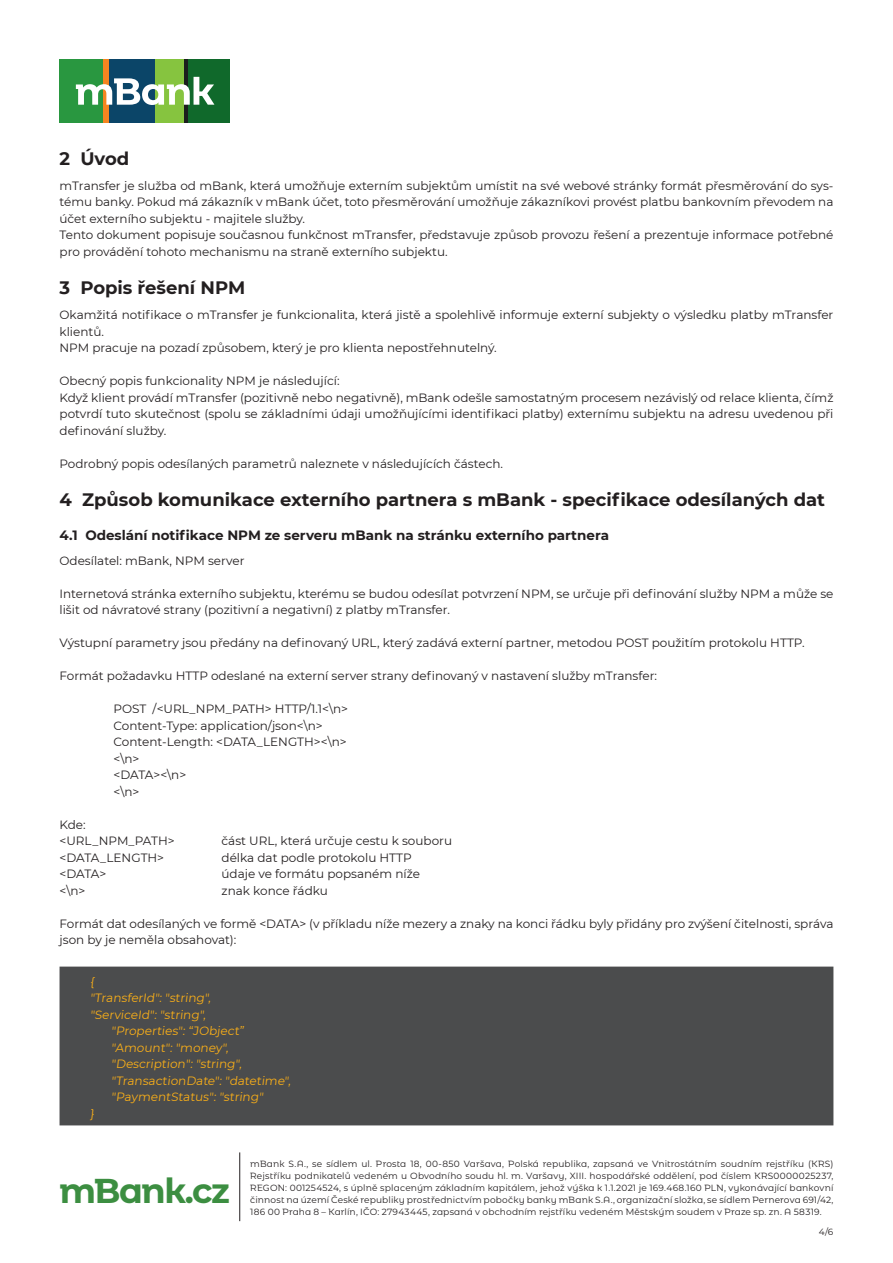
<style>
.page{position:relative;width:893px;height:1263px;background:#fff}
.page>*{position:absolute;margin:0;border:0;box-sizing:border-box;transform-origin:0 0}
.t1{font:700 34.5px "m Bank";letter-spacing:-.04em;color:#3c8e41}
.t2{font:700 18px "Montserrat";color:#231f20}
.t3{font:700 13.5px "Montserrat";color:#231f20}
.t4{font:12px/16.5px "Montserrat";color:#231f20}
.t5{font:12px "Montserrat";color:#faaf18}
.t6{font:9px/12px "m Bank";letter-spacing:.02em;color:#231f20;text-align:justify}
.t7{font:9px "Montserrat";color:#231f20}
</style>
<div class="page">
<div style="left:155px;top:60px;width:30px;height:63px;background:#86c43f"></div>
<div style="left:109px;top:60px;width:46px;height:63px;background:#0b4568"></div>
<hr style="left:185px;top:60px;width:3px;height:63px;background:#1b1e1d">
<div style="left:60px;top:60px;width:44px;height:63px;background:#299740"></div>
<div style="left:188px;top:60px;width:42px;height:63px;background:#10692b"></div>
<div style="left:104px;top:60px;width:5px;height:63px;background:#f58520"></div>
<svg style="left:76px;top:77px;width:138px;height:28px"></svg>
<hr style="left:239px;top:1152px;width:1px;height:69px;background:#231f20">
<div style="left:60px;top:967px;width:773px;height:158px;background:#4b4c4d"></div>
<hr style="left:60px;top:966px;width:773px;height:2px;background:#4b4c4d">
<h2 class="t2" style="left:60px;top:147px;width:71px">2 Úvod</h2>
<p class="t4" style="left:60px;top:177px;width:775px">mTransfer je služba od mBank, která umožňuje externím subjektům umístit na své webové stránky formát přesměrování do sys&shy;tému banky. Pokud má zákazník v mBank účet, toto přesměrování umožňuje zákazníkovi provést platbu bankovním převodem na účet externího subjektu - majitele služby.<br>Tento dokument popisuje současnou funkčnost mTransfer, představuje způsob provozu řešení a prezentuje informace potřebné pro provádění tohoto mechanismu na straně externího subjektu.</p>
<h2 class="t2" style="left:60px;top:277px;width:187px">3 Popis řešení NPM</h2>
<p class="t4" style="left:60px;top:307px;width:775px">Okamžitá notifikace o mTransfer je funkcionalita, která jistě a spolehlivě informuje externí subjekty o výsledku platby mTransfer klientů.<br>NPM pracuje na pozadí způsobem, který je pro klienta nepostřehnutelný.</p>
<p class="t4" style="left:60px;top:373px;width:775px">Obecný popis funkcionality NPM je následující:<br>Když klient provádí mTransfer (pozitivně nebo negativně), mBank odešle samostatným procesem nezávislý od relace klienta, čímž potvrdí tuto skutečnost (spolu se základními údaji umožňujícími identifikaci platby) externímu subjektu na adresu uvedenou při definování služby.</p>
<p class="t4" style="left:60px;top:455px;width:445px">Podrobný popis odesílaných parametrů naleznete v následujících částech.</p>
<h2 class="t2" style="left:60px;top:489px;width:767px">4 Způsob komunikace externího partnera s mBank - specifikace odesílaných dat</h2>
<p class="t3" style="left:60px;top:526px;width:551px">4.1 Odeslání notifikace NPM ze serveru mBank na stránku externího partnera</p>
<p class="t4" style="left:60px;top:552px;width:187px">Odesílatel: mBank, NPM server</p>
<p class="t4" style="left:60px;top:585px;width:775px">Internetová stránka externího subjektu, kterému se budou odesílat potvrzení NPM, se určuje při definování služby NPM a může se lišit od návratové strany (pozitivní a negativní) z platby mTransfer.</p>
<p class="t4" style="left:60px;top:634px;width:747px">Výstupní parametry jsou předány na definovaný URL, který zadává externí partner, metodou POST použitím protokolu HTTP.</p>
<p class="t4" style="left:60px;top:667px;width:599px">Formát požadavku HTTP odeslané na externí server strany definovaný v nastavení služby mTransfer:</p>
<p class="t4" style="left:114px;top:700px;width:236px">POST /&lt;URL_NPM_PATH&gt; HTTP/1.1&lt;\n&gt;<br>Content-Type: application/json&lt;\n&gt;<br>Content-Length: &lt;DATA_LENGTH&gt;&lt;\n&gt; &lt;\n&gt;<br>&lt;DATA&gt;&lt;\n&gt;<br>&lt;\n&gt;</p>
<p class="t4" style="left:60px;top:816px;width:117px">Kde: &lt;URL_NPM_PATH&gt;</p>
<p class="t4" style="left:222px;top:832px;width:232px">část URL, která určuje cestu k souboru</p>
<p class="t4" style="left:60px;top:849px;width:106px">&lt;DATA_LENGTH&gt;</p>
<p class="t4" style="left:222px;top:849px;width:192px">délka dat podle protokolu HTTP</p>
<p class="t4" style="left:60px;top:865px;width:48px">&lt;DATA&gt;</p>
<p class="t4" style="left:222px;top:865px;width:200px">údaje ve formátu popsaném níže</p>
<p class="t4" style="left:60px;top:882px;width:27px">&lt;\n&gt;</p>
<p class="t4" style="left:222px;top:882px;width:108px">znak konce řádku</p>
<p class="t4" style="left:60px;top:915px;width:775px">Formát dat odesílaných ve formě &lt;DATA&gt; (v příkladu níže mezery a znaky na konci řádku byly přidány pro zvýšení čitelnosti, správa json by je neměla obsahovat):</p>
<p class="t5" style="left:90px;top:974px;width:7px">{</p>
<p class="t5" style="left:90px;top:991px;width:124px">"TransferId": "string",</p>
<p class="t5" style="left:90px;top:1007px;width:119px">"ServiceId": "string",</p>
<p class="t5" style="left:111px;top:1024px;width:136px">"Properties": “JObject”</p>
<p class="t5" style="left:111px;top:1040px;width:120px">"Amount": "money",</p>
<p class="t5" style="left:111px;top:1057px;width:134px">"Description": "string",</p>
<p class="t5" style="left:111px;top:1073px;width:183px">"TransactionDate": "datetime",</p>
<p class="t5" style="left:111px;top:1090px;width:155px">"PaymentStatus": "string"</p>
<p class="t5" style="left:90px;top:1106px;width:7px">}</p>
<h1 class="t1" style="left:60px;top:1178px;width:172px">mBank.cz</h1>
<p class="t6" style="left:250px;top:1158px;width:585px">mBank S.A., se sídlem ul. Prosta 18, 00-850 Varšava, Polská republika, zapsaná ve Vnitrostátním soudním rejstříku (KRS)<br>Rejstříku podnikatelů vedeném u Obvodního soudu hl. m. Varšavy, XIII. hospodářské oddělení, pod číslem KRS0000025237, REGON: 001254524, s úplně splaceným základním kapitálem, jehož výška k 1.1.2021 je 169.468.160 PLN, vykonávající bankovní činnost na území České republiky prostřednictvím pobočky banky mBank S.A., organizační složka, se sídlem Pernerova 691/42, 186 00 Praha 8 – Karlín, IČO: 27943445, zapsaná v obchodním rejstříku vedeném Městským soudem v Praze sp. zn. A 58319.</p>
<p class="t7" style="left:819px;top:1226px;width:16px">4/6</p>
</div>
